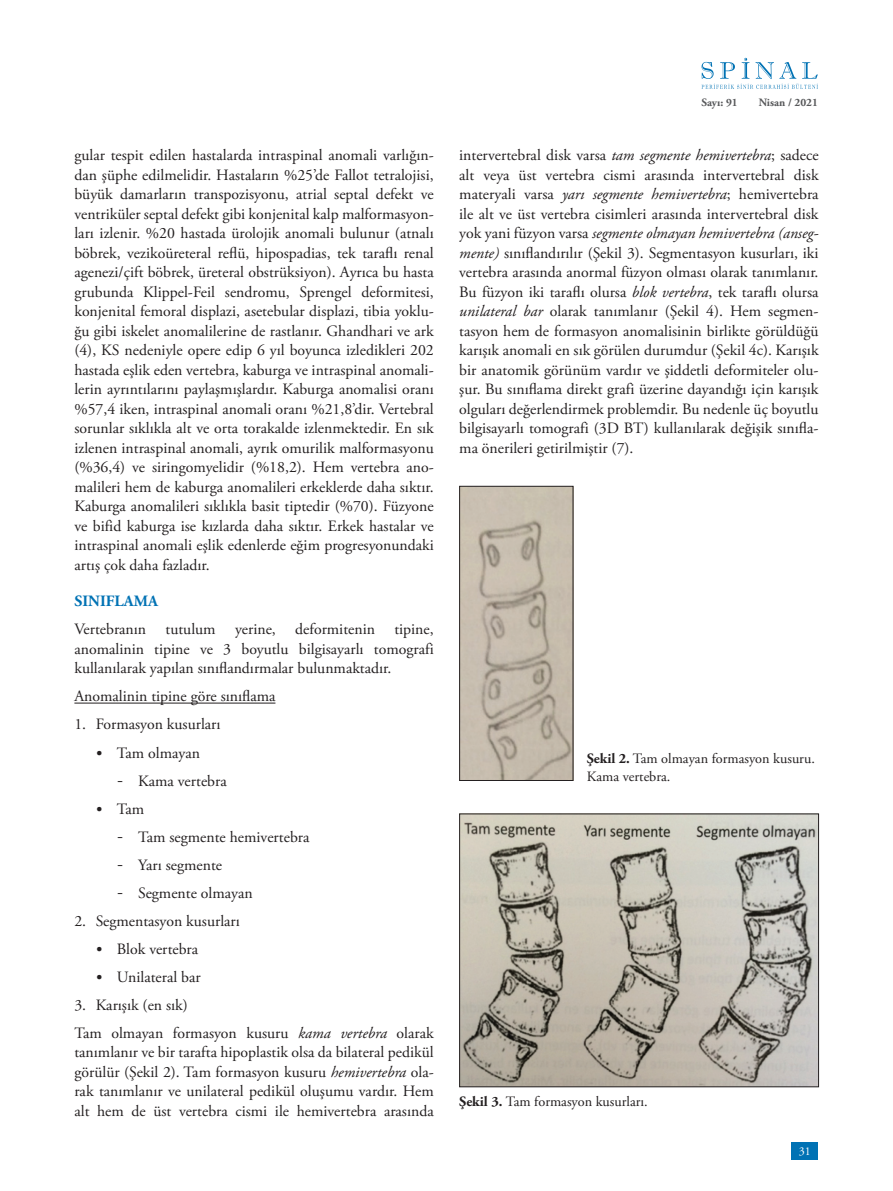
<style>
.page{position:relative;width:893px;height:1191px;background:#fff}
.page>*{position:absolute;margin:0;border:0;box-sizing:border-box;transform-origin:0 0}
.t1{font:15.75px/19.5px "Adobe Garamond Pro";color:#231f20;text-align:justify}
.t2{font:700 15.75px "Adobe Garamond Pro";color:#0072b4}
.t3{font:14.25px/18px "Adobe Garamond Pro";color:#231f20}
.t4{font:12px "Adobe Garamond Pro";color:#fff}
.t5{font:700 11.25px "Adobe Garamond Pro";color:#57585a}
.s1{font-family:"PT Serif"}
.s2{font-style:italic}
.s3{font-weight:700}
</style>
<div class="page">
<div style="left:791px;top:1141px;width:27px;height:18px;background:#0072b4"></div>
<svg style="left:701px;top:58px;width:117px;height:31px"></svg>
<hr style="left:74px;top:702px;width:201px;height:1px;background:#231f20">
<img style="left:461px;top:488px;width:110px;height:291px">
<div style="left:459px;top:486px;width:114px;height:295px;border:1px solid #231f20"></div>
<img style="left:461px;top:815px;width:356px;height:270px">
<div style="left:459px;top:813px;width:360px;height:274px;border:1px solid #231f20"></div>
<p class="t1" style="left:74px;top:146px;width:361px">gular tespit edilen hastalarda intraspinal anomali varlığın&shy;dan şüphe edilmelidir. Hastaların %25’de Fallot tetralojisi, büyük damarların transpozisyonu, atrial septal defekt ve ventriküler septal defekt gibi konjenital kalp malformasyon&shy;ları izlenir. %20 hastada ürolojik anomali bulunur (atnalı böbrek, vezikoüreteral reflü, hipospadias, tek taraflı renal agenezi/çift böbrek, üreteral obstrüksiyon). Ayrıca bu hasta grubunda Klippel-Feil sendromu, Sprengel deformitesi, konjenital femoral displazi, asetebular displazi, tibia yoklu&shy;ğu gibi iskelet anomalilerine de rastlanır. Ghandhari ve ark (4), KS nedeniyle opere edip 6 yıl boyunca izledikleri 202 hastada eşlik eden vertebra, kaburga ve intraspinal anomali&shy;lerin ayrıntılarını paylaşmışlardır. Kaburga anomalisi oranı %57,4 iken, intraspinal anomali oranı %21,8’dir. Vertebral sorunlar sıklıkla alt ve orta torakalde izlenmektedir. En sık izlenen intraspinal anomali, ayrık omurilik malformasyonu (%36,4) ve siringomyelidir (%18,2). Hem vertebra ano&shy;malileri hem de kaburga anomalileri erkeklerde daha sıktır.<br>Kaburga anomalileri sıklıkla basit tiptedir (%70). Füzyone ve bifid kaburga ise kızlarda daha sıktır. Erkek hastalar ve intraspinal anomali eşlik edenlerde eğim progresyonundaki artış çok daha fazladır.</p>
<p class="t2" style="left:74px;top:592px;width:85px">SINIFLAMA</p>
<p class="t1" style="left:74px;top:620px;width:361px">Vertebranın tutulum yerine, deformitenin tipine, anomalinin tipine ve 3 boyutlu bilgisayarlı tomografi kullanılarak yapılan sınıflandırmalar bulunmaktadır.</p>
<p class="t1" style="left:74px;top:687px;width:203px">Anomalinin tipine göre sınıflama</p>
<p class="t1" style="left:74px;top:715px;width:148px">1. Formasyon kusurları</p>
<p class="t1" style="left:96px;top:743px;width:106px"><span class="s1">•</span> Tam olmayan</p>
<p class="t1" style="left:117px;top:771px;width:111px"><span class="s1">-</span> Kama vertebra</p>
<p class="t1" style="left:96px;top:799px;width:50px"><span class="s1">•</span> Tam</p>
<p class="t1" style="left:117px;top:827px;width:194px"><span class="s1">-</span> Tam segmente hemivertebra</p>
<p class="t1" style="left:117px;top:855px;width:107px"><span class="s1">-</span> Yarı segmente</p>
<p class="t1" style="left:117px;top:883px;width:137px"><span class="s1">-</span> Segmente olmayan</p>
<p class="t1" style="left:74px;top:911px;width:167px">2. Segmentasyon kusurları</p>
<p class="t1" style="left:96px;top:939px;width:104px"><span class="s1">•</span> Blok vertebra</p>
<p class="t1" style="left:96px;top:967px;width:106px"><span class="s1">•</span> Unilateral bar</p>
<p class="t1" style="left:74px;top:991px;width:361px;line-height:28px">3. Karışık (en sık)<br>Tam olmayan formasyon kusuru <span class="s2">kama vertebra</span> olarak</p>
<p class="t1" style="left:74px;top:1043px;width:361px">tanımlanır ve bir tarafta hipoplastik olsa da bilateral pedikül görülür (Şekil 2). Tam formasyon kusuru <span class="s2">hemivertebra</span> ola&shy;rak tanımlanır ve unilateral pedikül oluşumu vardır. Hem alt hem de üst vertebra cismi ile hemivertebra arasında</p>
<p class="t5" style="left:701px;top:96px;width:38px">Sayı: 91</p>
<p class="t5" style="left:759px;top:96px;width:61px">Nisan / 2021</p>
<p class="t1" style="left:459px;top:146px;width:361px">intervertebral disk varsa <span class="s2">tam segmente hemivertebra</span>; sadece alt veya üst vertebra cismi arasında intervertebral disk materyali varsa <span class="s2">yarı segmente hemivertebra</span>; hemivertebra ile alt ve üst vertebra cisimleri arasında intervertebral disk yok yani füzyon varsa <span class="s2">segmente olmayan hemivertebra (anseg&shy;mente)</span> sınıflandırılır (Şekil 3). Segmentasyon kusurları, iki vertebra arasında anormal füzyon olması olarak tanımlanır.<br>Bu füzyon iki taraflı olursa <span class="s2">blok vertebra</span>, tek taraflı olursa <span class="s2">unilateral bar</span> olarak tanımlanır (Şekil 4). Hem segmen&shy;tasyon hem de formasyon anomalisinin birlikte görüldüğü karışık anomali en sık görülen durumdur (Şekil 4c). Karışık bir anatomik görünüm vardır ve şiddetli deformiteler olu&shy;şur. Bu sınıflama direkt grafi üzerine dayandığı için karışık olguları değerlendirmek problemdir. Bu nedenle üç boyutlu bilgisayarlı tomografi (3D BT) kullanılarak değişik sınıfla&shy;ma önerileri getirilmiştir (7).</p>
<p class="t3" style="left:587px;top:750px;width:230px"><span class="s3">Şekil 2.</span> Tam olmayan formasyon kusuru.<br>Kama vertebra.</p>
<p class="t3" style="left:459px;top:1093px;width:190px"><span class="s3">Şekil 3.</span> Tam formasyon kusurları.</p>
<p class="t4" style="left:799px;top:1143px;width:13px">31</p>
</div>
